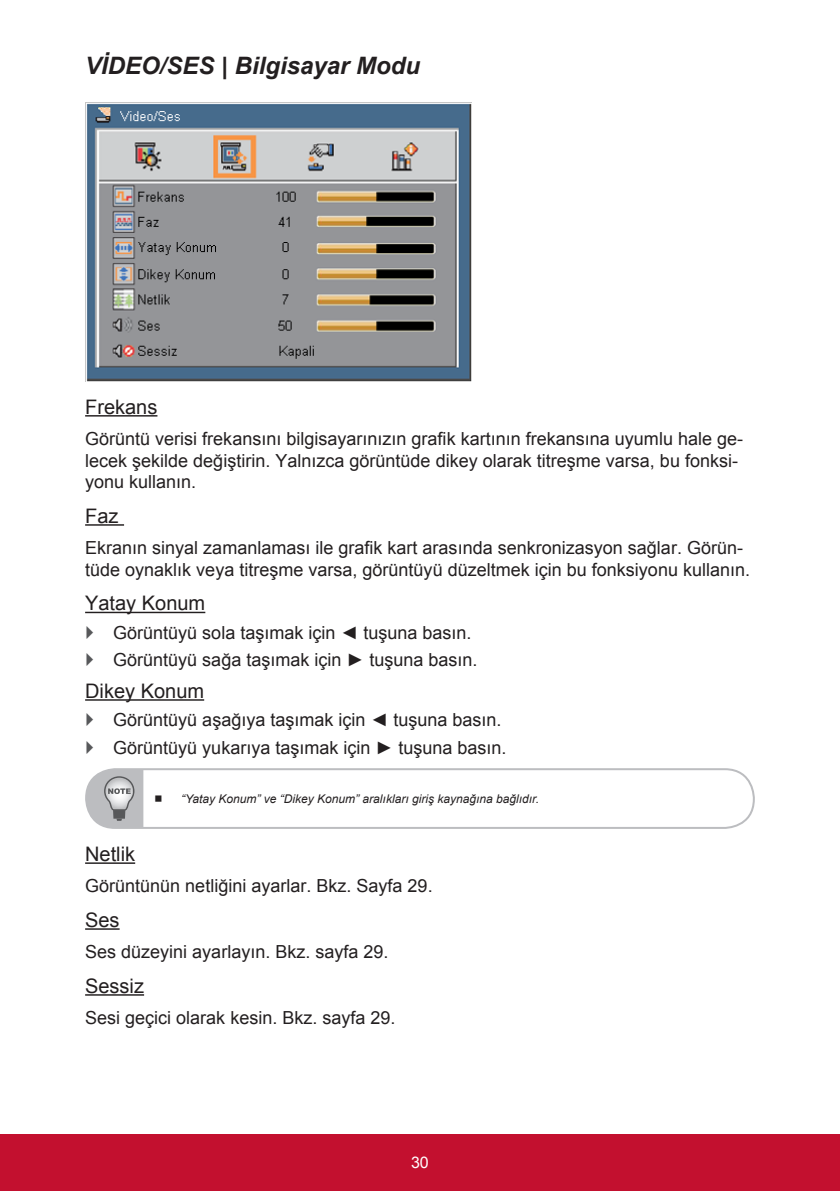
<style>
.page{position:relative;width:840px;height:1191px;background:#fff}
.page>*{position:absolute;margin:0;border:0;box-sizing:border-box;transform-origin:0 0}
.t1{font:italic 700 24px "Arial";color:#231f20}
.t2{font:20px "Arial";color:#231f20}
.t3{font:18px/21.6px "Arial";color:#231f20}
.t4{font:16px "Arial";color:#fff}
.t5{font:italic 12px "Arial";color:#231f20}
</style>
<div class="page">
<div style="left:0;top:1134px;width:839px;height:57px;background:#c3102f"></div>
<hr style="left:85px;top:415px;width:72px;height:1px;background:#231f20">
<hr style="left:85px;top:524px;width:39px;height:1px;background:#231f20">
<hr style="left:85px;top:612px;width:120px;height:1px;background:#231f20">
<hr style="left:85px;top:699px;width:119px;height:1px;background:#231f20">
<hr style="left:85px;top:862px;width:50px;height:2px;background:#231f20">
<hr style="left:85px;top:928px;width:35px;height:1px;background:#231f20">
<hr style="left:85px;top:994px;width:59px;height:1px;background:#231f20">
<div style="left:87px;top:770px;width:665px;height:57px;background:#bcbdc0;border-radius:28px"></div>
<div style="left:85px;top:768px;width:669px;height:61px;border:4px solid #bcbdc0;border-radius:28px"></div>
<div style="left:113px;top:810px;width:12px;height:8px;background:#57585a"></div>
<svg style="left:116px;top:818px;width:6px;height:3px"></svg>
<svg style="left:104px;top:776px;width:30px;height:34px"></svg>
<img style="left:85px;top:102px;width:386px;height:279px">
<div style="left:143px;top:770px;width:609px;height:57px;background:#fff"></div>
<h1 class="t1" style="left:85px;top:50px;width:336px">VİDEO/SES | Bilgisayar Modu</h1>
<p class="t2" style="left:85px;top:393px;width:74px">Frekans</p>
<p class="t3" style="left:85px;top:428px;width:659px">Görüntü verisi frekansını bilgisayarınızın grafik kartının frekansına uyumlu hale ge&shy;lecek şekilde değiştirin. Yalnızca görüntüde dikey olarak titreşme varsa, bu fonksi&shy;yonu kullanın.</p>
<p class="t2" style="left:85px;top:503px;width:35px">Faz</p>
<p class="t3" style="left:85px;top:537px;width:666px">Ekranın sinyal zamanlaması ile grafik kart arasında senkronizasyon sağlar. Görün&shy;tüde oynaklık veya titreşme varsa, görüntüyü düzeltmek için bu fonksiyonu kullanın.</p>
<p class="t2" style="left:85px;top:590px;width:122px">Yatay Konum</p>
<p class="t3" style="left:113px;top:619px;width:365px;line-height:27.2px">Görüntüyü sola taşımak için ◄ tuşuna basın.<br>Görüntüyü sağa taşımak için ► tuşuna basın.</p>
<p class="t2" style="left:85px;top:677px;width:120px">Dikey Konum</p>
<p class="t3" style="left:113px;top:706px;width:394px;line-height:27.2px">Görüntüyü aşağıya taşımak için ◄ tuşuna basın.<br>Görüntüyü yukarıya taşımak için ► tuşuna basın.</p>
<p class="t5" style="left:181px;top:791px;width:359px">“Yatay Konum” ve “Dikey Konum” aralıkları giriş kaynağına bağlıdır.</p>
<p class="t2" style="left:85px;top:841px;width:51px">Netlik</p>
<p class="t3" style="left:85px;top:875px;width:349px">Görüntünün netliğini ayarlar. Bkz. Sayfa 29.</p>
<p class="t2" style="left:85px;top:906px;width:36px">Ses</p>
<p class="t3" style="left:85px;top:941px;width:305px">Ses düzeyini ayarlayın. Bkz. sayfa 29.</p>
<p class="t2" style="left:85px;top:972px;width:60px">Sessiz</p>
<p class="t3" style="left:85px;top:1007px;width:312px">Sesi geçici olarak kesin. Bkz. sayfa 29.</p>
<p class="t4" style="left:411px;top:1152px;width:19px">30</p>
</div>
